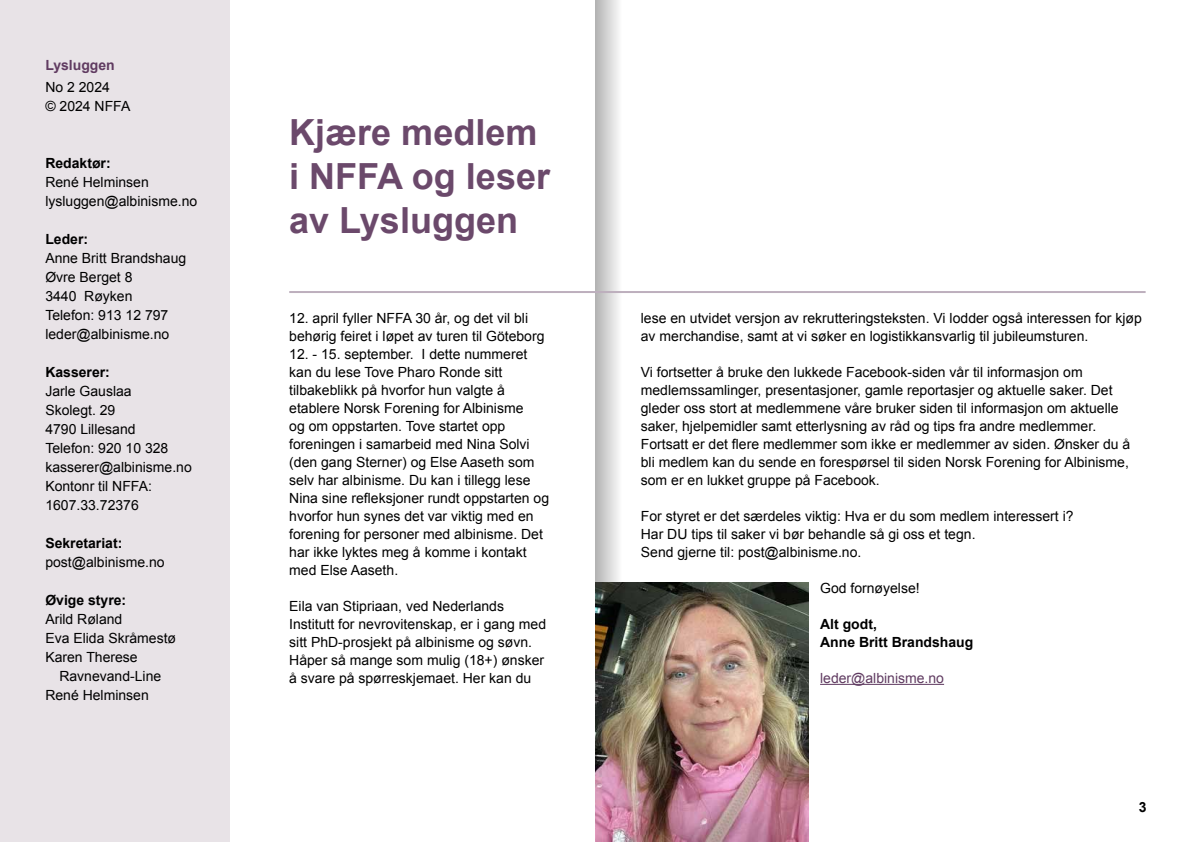
<style>
.page{position:relative;width:1191px;height:842px;background:#fff}
.page>*{position:absolute;margin:0;border:0;box-sizing:border-box;transform-origin:0 0}
.t1{font:700 36px/44px "Arial";color:#6b496b}
.t2{font:14px/18px "Arial";color:#000}
.t3{font:700 14px/18px "Arial";color:#000}
.t4{font:14px "Arial";color:#603b61}
.t5{font:700 14px "Arial";color:#603b61}
</style>
<div class="page">
<div style="left:0;top:0;width:229px;height:842px;background:#e8e3e7"></div>
<svg style="left:595px;top:0;width:27px;height:583px;background:#d4d4d4"></svg>
<hr style="left:820px;top:684px;width:124px;height:1px;background:#603b61">
<hr style="left:289px;top:291px;width:856px;height:2px;background:#bdafbd">
<img style="left:595px;top:583px;width:213px;height:259px">
<p class="t5" style="left:45px;top:56px;width:71px">Lysluggen</p>
<p class="t2" style="left:45px;top:78px;width:87px;line-height:19px">No 2 2024<br>© 2024 NFFA</p>
<p class="t3" style="left:45px;top:155px;width:67px">Redaktør:</p>
<p class="t2" style="left:45px;top:173px;width:153px;line-height:19px">René Helminsen lysluggen@albinisme.no</p>
<p class="t3" style="left:45px;top:231px;width:44px">Leder:</p>
<p class="t2" style="left:45px;top:249px;width:142px;line-height:19px">Anne Britt Brandshaug<br>Øvre Berget 8<br>3440 Røyken<br>Telefon: 913 12 797 leder@albinisme.no</p>
<p class="t3" style="left:45px;top:364px;width:66px">Kasserer:</p>
<p class="t2" style="left:45px;top:382px;width:148px;line-height:19px">Jarle Gauslaa<br>Skolegt. 29<br>4790 Lillesand<br>Telefon: 920 10 328 kasserer@albinisme.no<br>Kontonr til NFFA:<br>1607.33.72376</p>
<p class="t3" style="left:45px;top:535px;width:79px">Sekretariat:</p>
<p class="t2" style="left:45px;top:553px;width:121px">post@albinisme.no</p>
<p class="t3" style="left:45px;top:592px;width:82px">Øvige styre:</p>
<p class="t2" style="left:45px;top:610px;width:132px;line-height:19px">Arild Røland<br>Eva Elida Skråmestø<br>Karen Therese</p>
<p class="t2" style="left:45px;top:667px;width:117px;line-height:19px;text-indent:14px">Ravnevand-Line<br>René Helminsen</p>
<h1 class="t1" style="left:289px;top:111px;width:262px">Kjære medlem i NFFA og leser av Lysluggen</h1>
<p class="t2" style="left:289px;top:309px;width:257px">12. april fyller NFFA 30 år, og det vil bli behørig feiret i løpet av turen til Göteborg</p>
<p class="t2" style="left:289px;top:345px;width:261px">12. - 15. september. I dette nummeret kan du lese Tove Pharo Ronde sitt tilbakeblikk på hvorfor hun valgte å etablere Norsk Forening for Albinisme<br>og om oppstarten. Tove startet opp foreningen i samarbeid med Nina Solvi (den gang Sterner) og Else Aaseth som selv har albinisme. Du kan i tillegg lese Nina sine refleksjoner rundt oppstarten og hvorfor hun synes det var viktig med en forening for personer med albinisme. Det har ikke lyktes meg å komme i kontakt med Else Aaseth.</p>
<p class="t2" style="left:289px;top:597px;width:258px">Eila van Stipriaan, ved Nederlands Institutt for nevrovitenskap, er i gang med sitt PhD-prosjekt på albinisme og søvn.<br>Håper så mange som mulig (18+) ønsker å svare på spørreskjemaet. Her kan du</p>
<p class="t2" style="left:641px;top:309px;width:502px">lese en utvidet versjon av rekrutteringsteksten. Vi lodder også interessen for kjøp av merchandise, samt at vi søker en logistikkansvarlig til jubileumsturen.</p>
<p class="t2" style="left:641px;top:363px;width:491px">Vi fortsetter å bruke den lukkede Facebook-siden vår til informasjon om medlemssamlinger, presentasjoner, gamle reportasjer og aktuelle saker. Det gleder oss stort at medlemmene våre bruker siden til informasjon om aktuelle saker, hjelpemidler samt etterlysning av råd og tips fra andre medlemmer.<br>Fortsatt er det flere medlemmer som ikke er medlemmer av siden. Ønsker du å bli medlem kan du sende en forespørsel til siden Norsk Forening for Albinisme, som er en lukket gruppe på Facebook.</p>
<p class="t2" style="left:641px;top:507px;width:434px">For styret er det særdeles viktig: Hva er du som medlem interessert i?<br>Har DU tips til saker vi bør behandle så gi oss et tegn.<br>Send gjerne til: post@albinisme.no.</p>
<p class="t2" style="left:820px;top:579px;width:101px">God fornøyelse!</p>
<p class="t3" style="left:820px;top:615px;width:155px">Alt godt,<br>Anne Britt Brandshaug</p>
<p class="t4" style="left:820px;top:669px;width:125px">leder@albinisme.no</p>
<p class="t3" style="left:1138px;top:798px;width:9px">3</p>
</div>
